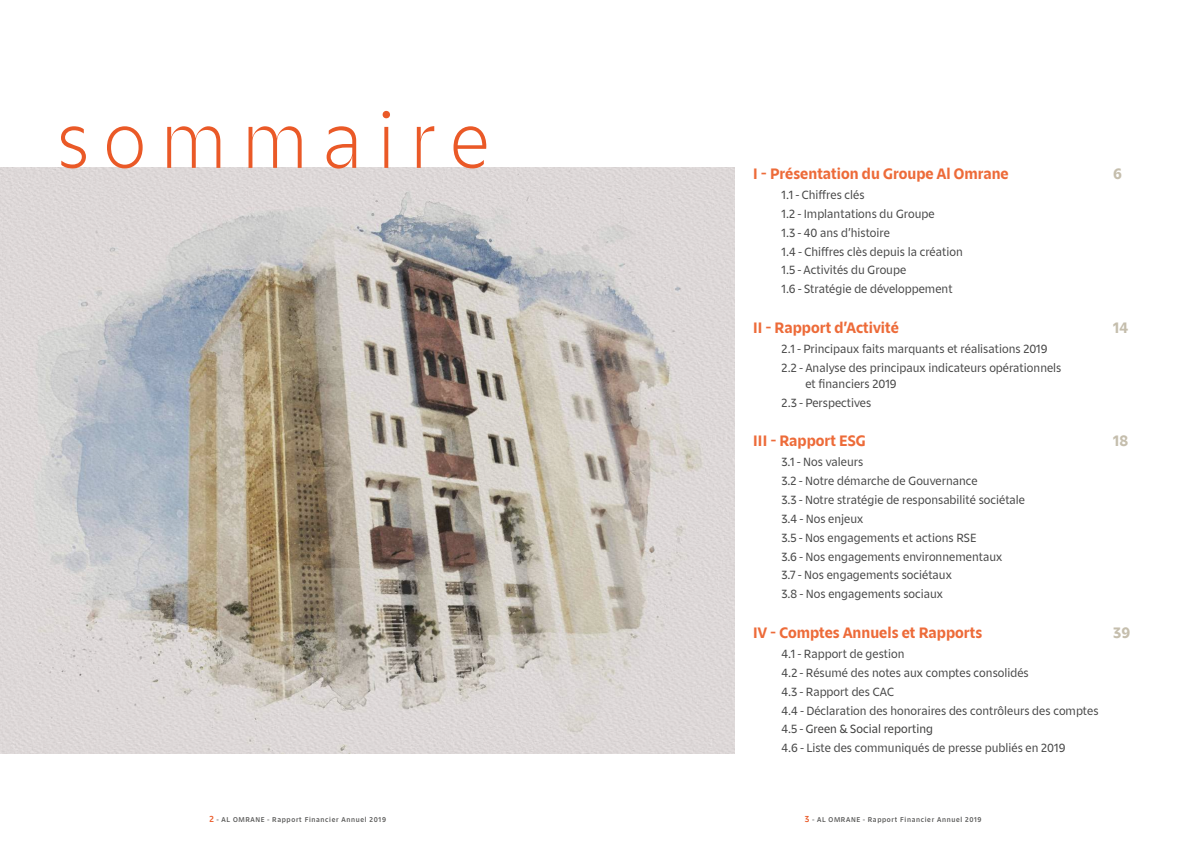
<style>
.page{position:relative;width:1191px;height:842px;background:#fff}
.page>*{position:absolute;margin:0;border:0;box-sizing:border-box;transform-origin:0 0}
.t1{font:300 71.3px "Zin Sans";letter-spacing:.2em;color:#ea5927}
.t2{font:700 14px "Zin Sans";color:#ed6b39}
.t3{font:700 14px "Zin Sans";color:#c5bead}
.t4{font:11px/18.8px "Zin Sans";color:#474747}
.t5{font:500 6.5px "Zin Sans";letter-spacing:.1em;color:#575756}
.s1{color:#3d3d3c}
.s2{font-size:8.1px;color:#ea5927}
</style>
<div class="page">
<img style="left:0;top:168px;width:734px;height:585px">
<h1 class="t1" style="left:57px;top:99px;width:435px">sommaire</h1>
<p class="t2" style="left:753px;top:165px;width:257px">I - Présentation du Groupe Al Omrane</p>
<p class="t3" style="left:1113px;top:165px;width:10px">6</p>
<p class="t4" style="left:781px;top:186px;width:183px">1.1 - Chiffres clés<br>1.2 - Implantations du Groupe<br>1.3 - 40 ans d’histoire<br>1.4 - Chiffres clès depuis la création<br>1.5 - Activités du Groupe<br>1.6 - Stratégie de développement</p>
<p class="t2" style="left:753px;top:319px;width:147px">II - Rapport d’Activité</p>
<p class="t3" style="left:1113px;top:319px;width:16px">14</p>
<p class="t4" style="left:781px;top:339px;width:281px">2.1 - Principaux faits marquants et réalisations 2019<br>2.2 - Analyse des principaux indicateurs opérationnels</p>
<p class="t4" style="left:781px;top:374px;width:117px;text-indent:24px">et financiers 2019<br>2.3 - Perspectives</p>
<p class="t2" style="left:753px;top:432px;width:114px">III - Rapport ESG</p>
<p class="t3" style="left:1113px;top:432px;width:16px">18</p>
<p class="t4" style="left:781px;top:453px;width:245px">3.1 - Nos valeurs<br>3.2 - Notre démarche de Gouvernance<br>3.3 - Notre stratégie de responsabilité sociétale<br>3.4 - Nos enjeux<br>3.5 - Nos engagements et actions RSE<br>3.6 - Nos engagements environnementaux<br>3.7 - Nos engagements sociétaux<br>3.8 - Nos engagements sociaux</p>
<p class="t2" style="left:753px;top:624px;width:230px">IV - Comptes Annuels et Rapports</p>
<p class="t3" style="left:1113px;top:624px;width:19px">39</p>
<p class="t4" style="left:781px;top:644px;width:318px">4.1 - Rapport de gestion<br>4.2 - Résumé des notes aux comptes consolidés<br>4.3 - Rapport des CAC<br>4.4 - Déclaration des honoraires des contrôleurs des comptes 4.5 - <span class="s1">Green &amp; Social reporting<br></span>4.6 - Liste des communiqués de presse publiés en 2019</p>
<p class="t5" style="left:209px;top:815px;width:178px"><span class="s2">2</span> - AL OMRANE - Rapport Financier Annuel 2019</p>
<p class="t5" style="left:805px;top:815px;width:178px"><span class="s2">3</span> - AL OMRANE - Rapport Financier Annuel 2019</p>
</div>
